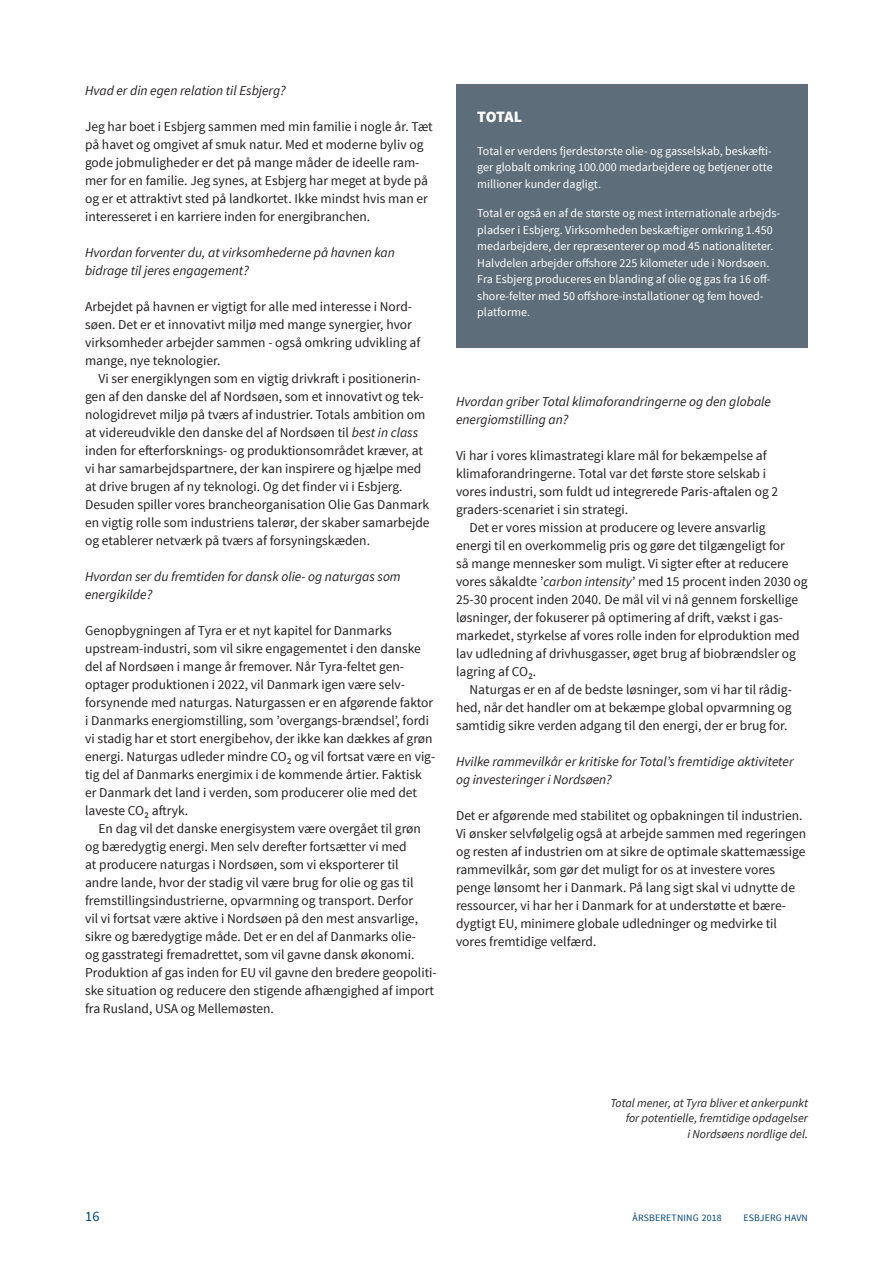
<style>
.page{position:relative;width:893px;height:1263px;background:#fff}
.page>*{position:absolute;margin:0;border:0;box-sizing:border-box;transform-origin:0 0}
.t1{font:900 15.75px "Source Sans Pro";letter-spacing:-.025em;color:#fff}
.t2{font:14.25px "Source Sans Pro";color:#014476}
.t3{font:13.5px/18px "Source Sans Pro";color:#231f20}
.t4{font:italic 13.5px/18px "Source Sans Pro";color:#231f20}
.t5{font:12px/16.5px "Source Sans Pro";color:#fff;text-align:justify}
.t6{font:italic 12px/15.8px "Source Sans Pro";color:#231f20;text-align:right}
.t7{font:9.75px "Source Sans Pro";letter-spacing:.02em;color:#014476}
.s1{font-style:italic}
</style>
<div class="page">
<div style="left:456px;top:84px;width:352px;height:264px;background:#5d6e7a"></div>
<p class="t4" style="left:85px;top:82px;width:202px">Hvad er din egen relation til Esbjerg?</p>
<p class="t3" style="left:85px;top:118px;width:349px">Jeg har boet i Esbjerg sammen med min familie i nogle år. Tæt på havet og omgivet af smuk natur. Med et moderne byliv og gode jobmuligheder er det på mange måder de ideelle ram&shy;mer for en familie. Jeg synes, at Esbjerg har meget at byde på og er et attraktivt sted på landkortet. Ikke mindst hvis man er interesseret i en karriere inden for energibranchen.</p>
<p class="t4" style="left:85px;top:244px;width:311px">Hvordan forventer du, at virksomhederne på havnen kan bidrage til jeres engagement?</p>
<p class="t3" style="left:85px;top:298px;width:337px">Arbejdet på havnen er vigtigt for alle med interesse i Nord&shy;søen. Det er et innovativt miljø med mange synergier, hvor virksomheder arbejder sammen - også omkring udvikling af mange, nye teknologier.</p>
<p class="t3" style="left:85px;top:370px;width:346px;text-indent:14px">Vi ser energiklyngen som en vigtig drivkraft i positionerin-- gen af den danske del af Nordsøen, som et innovativt og tek&shy;nologidrevet miljø på tværs af industrier. Totals ambition om at videreudvikle den danske del af Nordsøen til <span class="s1">best in class </span>inden for efterforsknings- og produktionsområdet kræver, at vi har samarbejdspartnere, der kan inspirere og hjælpe med at drive brugen af ny teknologi. Og det finder vi i Esbjerg.<br>Desuden spiller vores brancheorganisation Olie Gas Danmark en vigtig rolle som industriens talerør, der skaber samarbejde og etablerer netværk på tværs af forsyningskæden.</p>
<p class="t4" style="left:85px;top:568px;width:317px">Hvordan ser du fremtiden for dansk olie- og naturgas som energikilde?</p>
<p class="t3" style="left:85px;top:622px;width:352px">Genopbygningen af Tyra er et nyt kapitel for Danmarks upstream-industri, som vil sikre engagementet i den danske del af Nordsøen i mange år fremover. Når Tyra-feltet gen&shy;optager produktionen i 2022, vil Danmark igen være selv&shy;forsynende med naturgas. Naturgassen er en afgørende faktor i Danmarks energiomstilling, som ’overgangs-brændsel’, fordi vi stadig har et stort energibehov, der ikke kan dækkes af grøn energi. Naturgas udleder mindre CO₂ og vil fortsat være en vig&shy;tig del af Danmarks energimix i de kommende årtier. Faktisk er Danmark det land i verden, som producerer olie med det laveste CO₂ aftryk.</p>
<p class="t3" style="left:85px;top:820px;width:353px;text-indent:14px">En dag vil det danske energisystem være overgået til grøn og bæredygtig energi. Men selv derefter fortsætter vi med<br>at producere naturgas i Nordsøen, som vi eksporterer til<br>andre lande, hvor der stadig vil være brug for olie og gas til fremstillingsindustrierne, opvarmning og transport. Derfor<br>vil vi fortsat være aktive i Nordsøen på den mest ansvarlige, sikre og bæredygtige måde. Det er en del af Danmarks olie-<br>og gasstrategi fremadrettet, som vil gavne dansk økonomi.<br>Produktion af gas inden for EU vil gavne den bredere geopoliti&shy;ske situation og reducere den stigende afhængighed af import fra Rusland, USA og Mellemøsten.</p>
<p class="t1" style="left:477px;top:106px;width:46px">TOTAL</p>
<p class="t5" style="left:477px;top:143px;width:297px">Total er verdens fjerdestørste olie- og gasselskab, beskæfti&shy;ger globalt omkring 100.000 medarbejdere og betjener otte millioner kunder dagligt.</p>
<p class="t5" style="left:477px;top:205px;width:304px;text-align:left">Total er også en af de største og mest internationale arbejds&shy;pladser i Esbjerg. Virksomheden beskæftiger omkring 1.450 medarbejdere, der repræsenterer op mod 45 nationaliteter.<br>Halvdelen arbejder offshore 225 kilometer ude i Nordsøen.<br>Fra Esbjerg produceres en blanding af olie og gas fra 16 off&shy;shore-felter med 50 offshore-installationer og fem hoved&shy;platforme.</p>
<p class="t4" style="left:456px;top:392px;width:317px">Hvordan griber Total klimaforandringerne og den globale energiomstilling an?</p>
<p class="t3" style="left:456px;top:446px;width:324px">Vi har i vores klimastrategi klare mål for bekæmpelse af klimaforandringerne. Total var det første store selskab i vores industri, som fuldt ud integrerede Paris-aftalen og 2 graders-scenariet i sin strategi.</p>
<p class="t3" style="left:456px;top:518px;width:353px;text-indent:14px">Det er vores mission at producere og levere ansvarlig<br>energi til en overkommelig pris og gøre det tilgængeligt for<br>så mange mennesker som muligt. Vi sigter efter at reducere vores såkaldte ’<span class="s1">carbon intensity</span>’ med 15 procent inden 2030 og 25-30 procent inden 2040. De mål vil vi nå gennem forskellige løsninger, der fokuserer på optimering af drift, vækst i gas&shy;markedet, styrkelse af vores rolle inden for elproduktion med lav udledning af drivhusgasser, øget brug af biobrændsler og lagring af CO₂.</p>
<p class="t3" style="left:456px;top:680px;width:337px;text-align:justify;text-indent:14px">Naturgas er en af de bedste løsninger, som vi har til rådig&shy;hed, når det handler om at bekæmpe global opvarmning og samtidig sikre verden adgang til den energi, der er brug for.</p>
<p class="t4" style="left:456px;top:752px;width:339px">Hvilke rammevilkår er kritiske for Total’s fremtidige aktiviteter og investeringer i Nordsøen?</p>
<p class="t3" style="left:456px;top:806px;width:352px">Det er afgørende med stabilitet og opbakningen til industrien.<br>Vi ønsker selvfølgelig også at arbejde sammen med regeringen og resten af industrien om at sikre de optimale skattemæssige rammevilkår, som gør det muligt for os at investere vores penge lønsomt her i Danmark. På lang sigt skal vi udnytte de ressourcer, vi har her i Danmark for at understøtte et bære&shy;dygtigt EU, minimere globale udledninger og medvirke til vores fremtidige velfærd.</p>
<p class="t6" style="left:610px;top:1095px;width:199px">Total mener, at Tyra bliver et ankerpunkt for potentielle, fremtidige opdagelser<br>i Nordsøens nordlige del.</p>
<p class="t2" style="left:85px;top:1207px;width:16px">16</p>
<p class="t7" style="left:632px;top:1211px;width:90px">ÅRSBERETNING 2018</p>
<p class="t7" style="left:743px;top:1211px;width:66px">ESBJERG HAVN</p>
</div>
